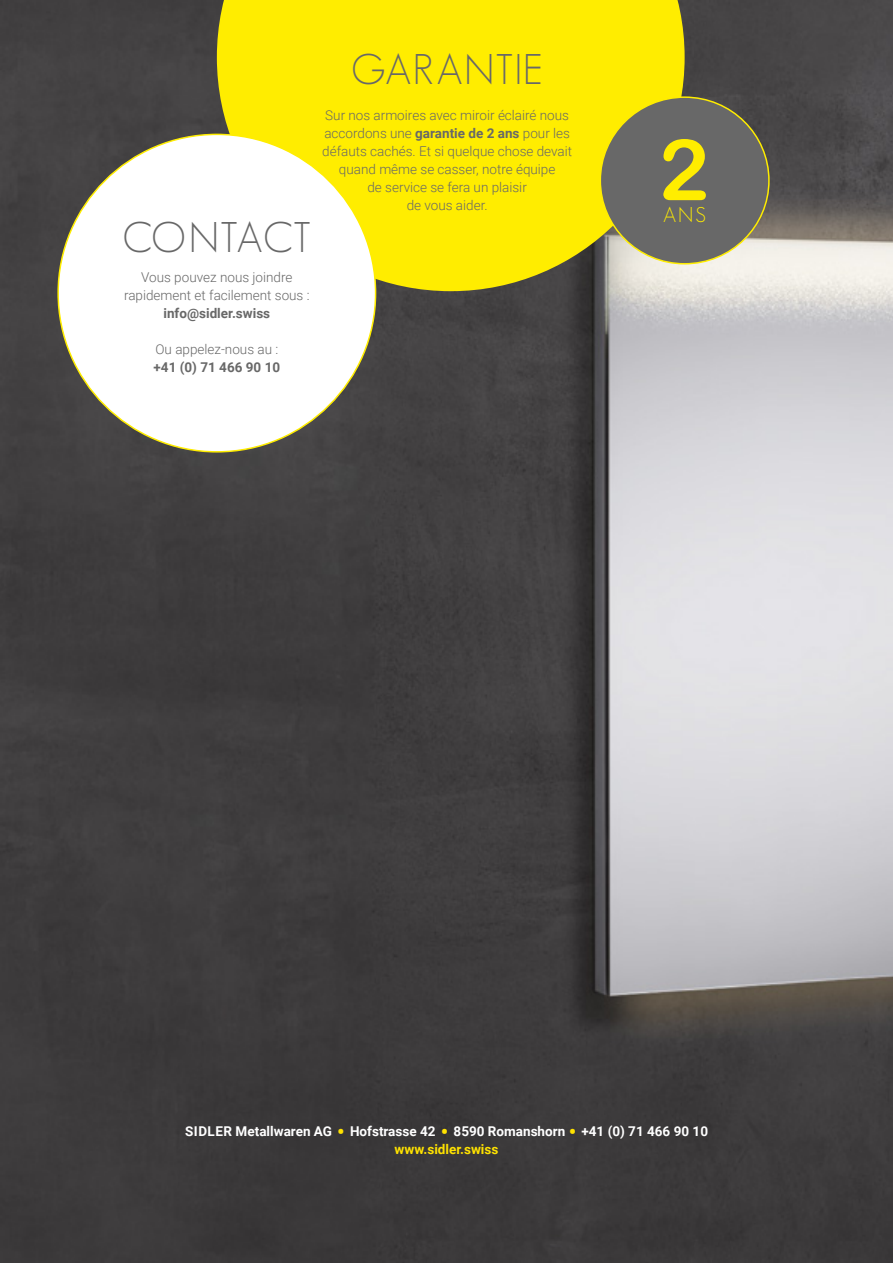
<style>
.page{position:relative;width:893px;height:1263px;background:#fff}
.page>*{position:absolute;margin:0;border:0;box-sizing:border-box;transform-origin:0 0}
.t1{font:300 42px "Geosans";letter-spacing:.02em;color:#686868}
.t2{font:300 42px "Geosans";color:#686868}
.t3{font:300 21px "Geosans";color:#ffed00}
.t4{font:300 13.5px/18px "Roboto";color:#686868;text-align:center}
.t5{font:700 13.5px/18px "Roboto";color:#fff;text-align:center}
.t6{font:700 13.5px "Roboto";color:#686868}
.s1{font-weight:700}
.s2{font-size:21px;color:#ffe200}
.s3{color:#ffe200}
</style>
<div class="page">
<img style="left:0;top:0;width:893px;height:1263px">
<svg style="left:217px;top:0;width:468px;height:291px;background:#f4e409"></svg>
<div style="left:600px;top:97px;width:169px;height:167px;background:#686868;border-radius:50%"></div>
<svg style="left:663px;top:139px;width:43px;height:61px"></svg>
<div style="left:58px;top:134px;width:318px;height:318px;background:#fff;border-radius:50%"></div>
<h1 class="t2" style="left:123px;top:214px;width:190px">CONTACT</h1>
<p class="t4" style="left:124px;top:268px;width:187px">Vous pouvez nous joindre rapidement et facilement sous :</p>
<p class="t6" style="left:163px;top:304px;width:108px">info@sidler.swiss</p>
<p class="t4" style="left:156px;top:340px;width:124px">Ou appelez-nous au :</p>
<p class="t6" style="left:154px;top:358px;width:128px">+41 (0) 71 466 90 10</p>
<h1 class="t1" style="left:351px;top:46px;width:193px">GARANTIE</h1>
<p class="t4" style="left:322px;top:106px;width:251px">Sur nos armoires avec miroir éclairé nous accordons une <span class="s1">garantie de 2 ans</span> pour les défauts cachés. Et si quelque chose devait quand même se casser, notre équipe<br>de service se fera un plaisir<br>de vous aider.</p>
<h2 class="t3" style="left:663px;top:203px;width:44px">ANS</h2>
<p class="t5" style="left:185px;top:1121px;width:524px">SIDLER Metallwaren AG <span class="s2">•</span> Hofstrasse 42 <span class="s2">•</span> 8590 Romanshorn <span class="s2">•</span> +41 (0) 71 466 90 10 <span class="s3">www.sidler.swiss</span></p>
</div>
